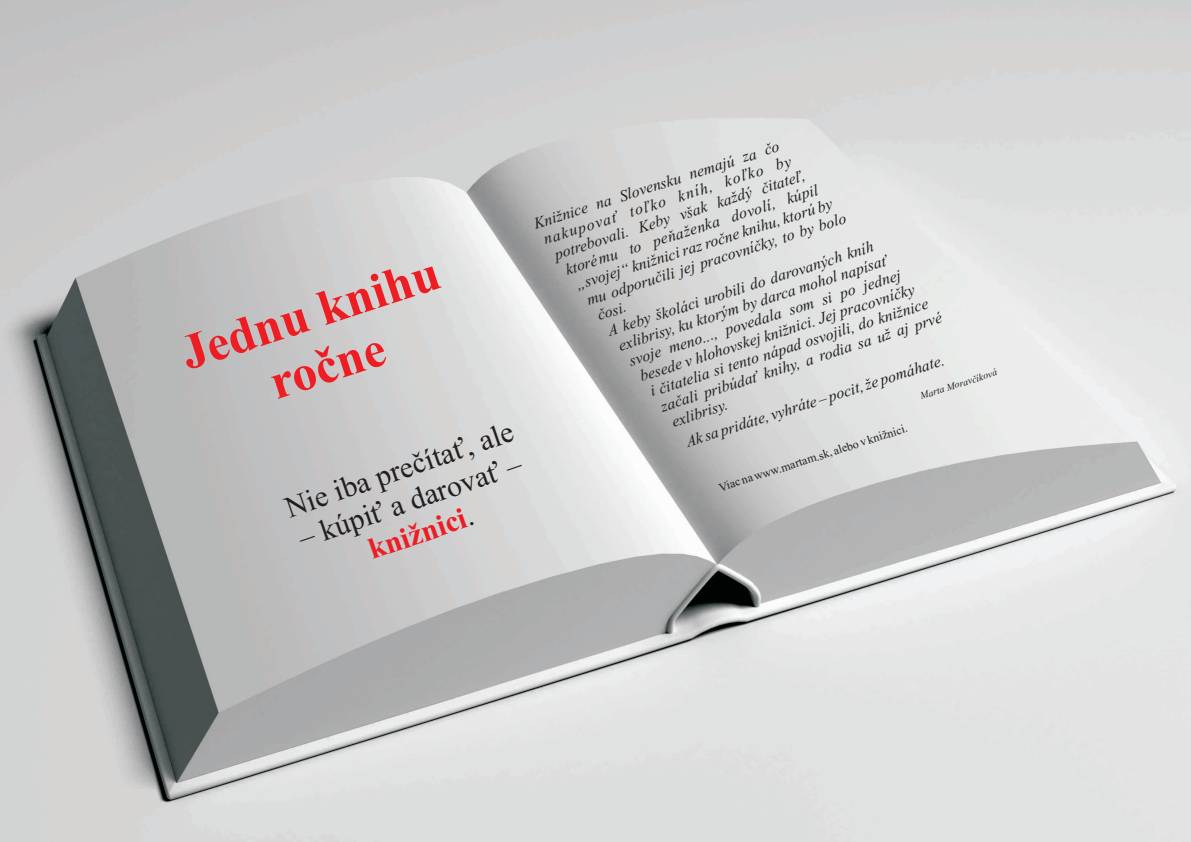
<style>
.page{position:relative;width:1191px;height:842px;background:#fff}
.page>*{position:absolute;margin:0;border:0;box-sizing:border-box;transform-origin:0 0}
.t1{font:700 50px/55.4px "Times New Roman";color:#ee1d23;text-align:center}
.t2{font:30px/33.2px "Times New Roman";color:#231f20}
.t3{font:700 30px "Times New Roman";color:#ee1d23}
.t4{font:italic 16px/17.6px "Times New Roman";color:#231f20}
.t5{font:12px "Times New Roman";color:#231f20}
.t6{font:italic 10px "Times New Roman";color:#231f20}
.s1{font-weight:700;color:#ee1d23}
</style>
<div class="page">
<img style="left:0;top:0;width:1191px;height:842px">
<div style="left:178px;top:308px;width:133px;height:62px;background:#c1c0c0"></div>
<svg style="left:348px;top:504px;width:26px;height:33px"></svg>
<svg style="left:580px;top:205px;width:9px;height:9px"></svg>
<svg style="left:774px;top:157px;width:19px;height:14px"></svg>
<svg style="left:579px;top:243px;width:9px;height:9px"></svg>
<svg style="left:682px;top:247px;width:8px;height:9px"></svg>
<svg style="left:742px;top:237px;width:35px;height:19px"></svg>
<svg style="left:797px;top:224px;width:11px;height:13px"></svg>
<svg style="left:629px;top:320px;width:8px;height:9px"></svg>
<svg style="left:693px;top:297px;width:7px;height:11px"></svg>
<svg style="left:723px;top:285px;width:10px;height:13px"></svg>
<svg style="left:832px;top:250px;width:10px;height:13px"></svg>
<svg style="left:787px;top:288px;width:9px;height:9px"></svg>
<svg style="left:732px;top:324px;width:9px;height:9px"></svg>
<svg style="left:761px;top:315px;width:9px;height:9px"></svg>
<svg style="left:685px;top:358px;width:8px;height:9px"></svg>
<svg style="left:673px;top:390px;width:22px;height:17px"></svg>
<svg style="left:716px;top:383px;width:7px;height:11px"></svg>
<svg style="left:882px;top:323px;width:29px;height:17px"></svg>
<svg style="left:765px;top:420px;width:4px;height:4px"></svg>
<svg style="left:975px;top:374px;width:5px;height:7px"></svg>
<svg style="left:754px;top:472px;width:9px;height:8px"></svg>
<svg style="left:842px;top:445px;width:6px;height:7px"></svg>
<h1 class="t1" style="left:200px;top:325px;width:245px;rotate:-18deg">e n knihu ročne</h1>
<h2 class="t2" style="left:330px;top:479px;width:190px;rotate:-19deg">iapr t , le</h2>
<h2 class="t2" style="left:395px;top:456px;width:99px;rotate:-19deg">ečí ať a</h2>
<h2 class="t2" style="left:442px;top:475px;width:80px;rotate:-19deg">ov ť–</h2>
<h2 class="t2" style="left:393px;top:492px;width:96px;text-indent:-104px;rotate:-19deg">–kú ťadar a <span class="s1">žn c</span>.</h2>
<h2 class="t2" style="left:282px;top:495px;width:76px;rotate:-19deg">Nie b</h2>
<h2 class="t3" style="left:366px;top:540px;width:103px;rotate:-19deg">kni i i</h2>
<p class="t4" style="left:532px;top:217px;width:258px;rotate:-18deg">Knižnic na Slovensk nemajú za čo</p>
<p class="t4" style="left:536px;top:216px;width:231px;text-indent:141px;rotate:-18deg">u<br>nak povať toľko kníh, koľko</p>
<p class="t4" style="left:558px;top:247px;width:266px;line-height:17.3px;text-indent:223px;rotate:-18deg">t ľ ktorému to peňaž nka dovolí, kúpil</p>
<p class="t4" style="left:636px;top:221px;width:176px;rotate:-18deg">Keby však každý či ate ,</p>
<p class="t4" style="left:569px;top:262px;width:270px;text-indent:125px;rotate:-18deg">e<br>„svojej“ knižnici az ročne knih , ktorú by</p>
<p class="t4" style="left:579px;top:277px;width:273px;line-height:17.3px;text-indent:196px;rotate:-18deg">u<br>mu odporučili jej pracov íč y to y bolo</p>
<p class="t4" style="left:547px;top:231px;width:79px;text-indent:21px;rotate:-18deg">u<br>potr bovali.</p>
<p class="t4" style="left:600px;top:306px;width:279px;line-height:18.3px;text-indent:-5px;rotate:-18deg">čosi.<br>A k by školác uro ili do darovanýc kníh</p>
<p class="t4" style="left:622px;top:338px;width:286px;line-height:17.2px;text-indent:203px;rotate:-18deg">hlnp ť svoje meno..., p ved la so si po jednej</p>
<p class="t4" style="left:623px;top:337px;width:270px;rotate:-18deg">x risy, ku ktorým by darc mo o a ísa</p>
<p class="t4" style="left:632px;top:353px;width:289px;text-indent:176px;rotate:-18deg">m<br>besede hlohovskej knižnici. J j pracovníčky</p>
<p class="t4" style="left:643px;top:368px;width:292px;text-indent:189px;rotate:-18deg">e<br>i čita elia si tento nápad osvojili, do knižnice</p>
<p class="t4" style="left:653px;top:383px;width:296px;line-height:18.2px;text-indent:28px;rotate:-18deg">t<br>za a i pr búdať knihy, a rodia sa u a prvé</p>
<p class="t4" style="left:616px;top:339px;width:33px;rotate:-18deg">e lib</p>
<p class="t4" style="left:676px;top:409px;width:272px;line-height:24.2px;text-indent:11px;rotate:-18deg">ib<br>Ak sa pridáte vyhráte – pocit,že pomáhate.</p>
<p class="t6" style="left:919px;top:393px;width:82px;rotate:-18deg">Marta Moravč ková</p>
<p class="t4" style="left:670px;top:415px;width:60px;rotate:-18deg">exl risy.</p>
<p class="t5" style="left:718px;top:484px;width:199px;rotate:-18deg">Viac na ww martam.sk, al bo v knižnici.</p>
</div>
